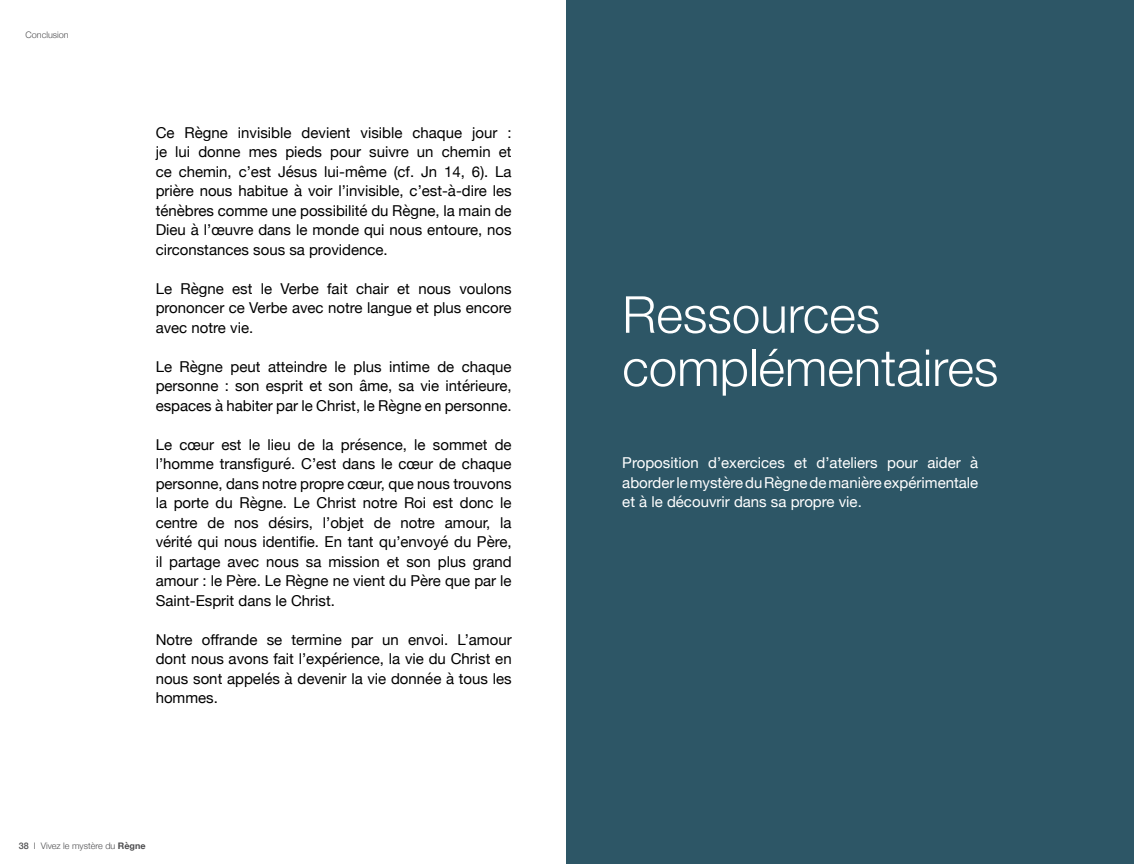
<style>
.page{position:relative;width:1134px;height:864px;background:#fff}
.page>*{position:absolute;margin:0;border:0;box-sizing:border-box;transform-origin:0 0}
.t1{font:300 51px/53.2px "Helvetica Neue";color:#fff}
.t2{font:15px/19.5px "Helvetica Neue";color:#000;text-align:justify}
.t3{font:15px/19.5px "Helvetica Neue";color:#fff;text-align:justify}
.t4{font:300 9px "Helvetica Neue";color:#4d4d4f}
.s1{font-weight:500}
.s2{font-weight:700}
</style>
<div class="page">
<div style="left:567px;top:0;width:567px;height:864px;background:#2d5666"></div>
<p class="t4" style="left:26px;top:27px;width:45px">Conclusion</p>
<p class="t2" style="left:156px;top:123px;width:357px">Ce Règne invisible devient visible chaque jour : je lui donne mes pieds pour suivre un chemin et ce chemin, c’est Jésus lui-même (cf. Jn 14, 6). La prière nous habitue à voir l’invisible, c’est-à-dire les ténèbres comme une possibilité du Règne, la main de Dieu à l’œuvre dans le monde qui nous entoure, nos circonstances sous sa providence.</p>
<p class="t2" style="left:156px;top:279px;width:357px">Le Règne est le Verbe fait chair et nous voulons prononcer ce Verbe avec notre langue et plus encore avec notre vie.</p>
<p class="t2" style="left:156px;top:357px;width:357px">Le Règne peut atteindre le plus intime de chaque personne : son esprit et son âme, sa vie intérieure, espaces à habiter par le Christ, le Règne en personne.</p>
<p class="t2" style="left:156px;top:435px;width:357px">Le cœur est le lieu de la présence, le sommet de l’homme transfiguré. C’est dans le cœur de chaque personne, dans notre propre cœur, que nous trouvons la porte du Règne. Le Christ notre Roi est donc le centre de nos désirs, l’objet de notre amour, la vérité qui nous identifie. En tant qu’envoyé du Père, il partage avec nous sa mission et son plus grand amour : le Père. Le Règne ne vient du Père que par le Saint-Esprit dans le Christ.</p>
<p class="t2" style="left:156px;top:630px;width:357px">Notre offrande se termine par un envoi. L’amour dont nous avons fait l’expérience, la vie du Christ en nous sont appelés à devenir la vie donnée à tous les hommes.</p>
<p class="t4" style="left:19px;top:839px;width:128px"><span class="s1">38</span> I Vivez le mystère du <span class="s2">Règne</span></p>
<h1 class="t1" style="left:622px;top:284px;width:377px">Ressources complémentaires</h1>
<p class="t3" style="left:622px;top:454px;width:357px">Proposition d’exercices et d’ateliers pour aider à aborder le mystère du Règne de manière expérimentale et à le découvrir dans sa propre vie.</p>
</div>
